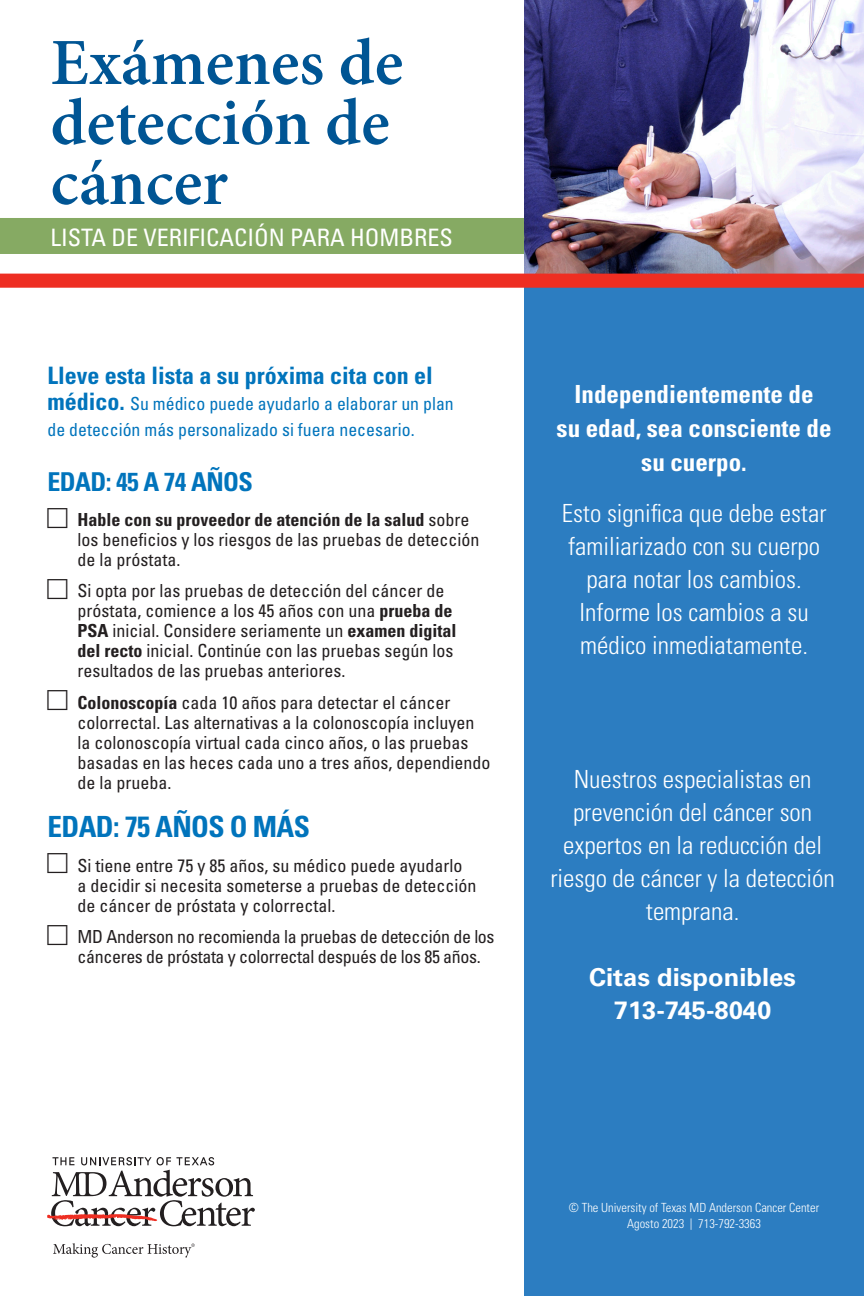
<style>
.page{position:relative;width:864px;height:1296px;background:#fff}
.page>*{position:absolute;margin:0;border:0;box-sizing:border-box;transform-origin:0 0}
.t1{font:600 66px/60px "Minion Pro";color:#005594}
.t2{font:700 condensed 29.2px "Univers LT Std";letter-spacing:-.02em;color:#0174bc}
.t3{font:700 condensed 26px "Univers LT Std";letter-spacing:-.02em;color:#0174bc}
.t4{font:300 condensed 25px/33px "Univers LT Std";color:#fff;text-align:center}
.t5{font:700 condensed 25px/34px "Univers LT Std";color:#fff;text-align:center}
.t6{font:700 25px "Univers LT Std";color:#fff}
.t7{font:700 condensed 24px "Univers LT Std";color:#0174bc}
.t8{font:condensed 24px "Univers LT Std";color:#fff}
.t9{font:condensed 18px/20px "Univers LT Std";color:#231f20}
.t10{font:condensed 18px/20px "Univers LT Std";letter-spacing:-.02em;color:#231f20}
.t11{font:condensed 18px/26px "Univers LT Std";color:#0174bc}
.t12{font:300 condensed 12.6px "Univers LT Std";color:#fff}
.s1{font-weight:700;font-size:24px}
.s2{font-weight:700}
.s3{font-size:11.4px}
</style>
<div class="page">
<div style="left:0;top:218px;width:652px;height:36px;background:#86aa63"></div>
<div style="left:525px;top:261px;width:339px;height:1035px;background:#2c7dc1"></div>
<svg style="left:47px;top:1157px;width:208px;height:69px"></svg>
<svg style="left:53px;top:1243px;width:142px;height:15px"></svg>
<img style="left:525px;top:0;width:339px;height:274px">
<div style="left:0;top:274px;width:864px;height:14px;background:#ee2e22"></div>
<p class="t1" style="left:51px;top:36px;width:354px">Exámenes de detección de cáncer</p>
<p class="t8" style="left:51px;top:222px;width:404px">LISTA DE VERIFICACIÓN PARA HOMBRES</p>
<p class="t7" style="left:48px;top:360px;width:387px">Lleve esta lista a su próxima cita con el</p>
<p class="t11" style="left:48px;top:390px;width:408px"><span class="s1">médico.</span> Su médico puede ayudarlo a elaborar un plan de detección más personalizado si fuera necesario.</p>
<p class="t3" style="left:48px;top:466px;width:207px">EDAD: 45 A 74 AÑOS</p>
<p class="t9" style="left:78px;top:509px;width:403px"><span class="s2">Hable con su proveedor de atención de la salud</span> sobre los beneficios y los riesgos de las pruebas de detección de la próstata.</p>
<p class="t9" style="left:78px;top:581px;width:380px">Si opta por las pruebas de detección del cáncer de próstata, comience a los 45 años con una <span class="s2">prueba de PSA</span> inicial. Considere seriamente un <span class="s2">examen digital del recto</span> inicial. Continúe con las pruebas según los resultados de las pruebas anteriores.</p>
<p class="t9" style="left:78px;top:692px;width:414px"><span class="s2">Colonoscopía</span> cada 10 años para detectar el cáncer colorrectal. Las alternativas a la colonoscopía incluyen la colonoscopía virtual cada cinco años, o las pruebas basadas en las heces cada uno a tres años, dependiendo de la prueba.</p>
<p class="t2" style="left:48px;top:808px;width:264px">EDAD: 75 AÑOS O MÁS</p>
<p class="t9" style="left:78px;top:855px;width:400px">Si tiene entre 75 y 85 años, su médico puede ayudarlo<br>a decidir si necesita someterse a pruebas de detección de cáncer de próstata y colorrectal.</p>
<p class="t10" style="left:78px;top:926px;width:419px">MD Anderson no recomienda la pruebas de detección de los cánceres de próstata y colorrectal después de los 85 años.</p>
<p class="t5" style="left:557px;top:377px;width:276px">Independientemente de<br>su edad, sea consciente de su cuerpo.</p>
<p class="t4" style="left:562px;top:496px;width:266px">Esto significa que debe estar familiarizado con su cuerpo para notar los cambios.<br>Informe los cambios a su médico inmediatamente.</p>
<p class="t4" style="left:550px;top:763px;width:286px">Nuestros especialistas en prevención del cáncer son expertos en la reducción del riesgo de cáncer y la detección temprana.</p>
<p class="t6" style="left:589px;top:963px;width:208px">Citas disponibles</p>
<p class="t6" style="left:614px;top:996px;width:159px">713-745-8040</p>
<p class="t12" style="left:569px;top:1200px;width:252px">© The University of Texas MD Anderson Cancer Center</p>
<p class="t12" style="left:627px;top:1216px;width:135px">Agosto 2023 <span class="s3">|</span> 713-792-3363</p>
</div>
